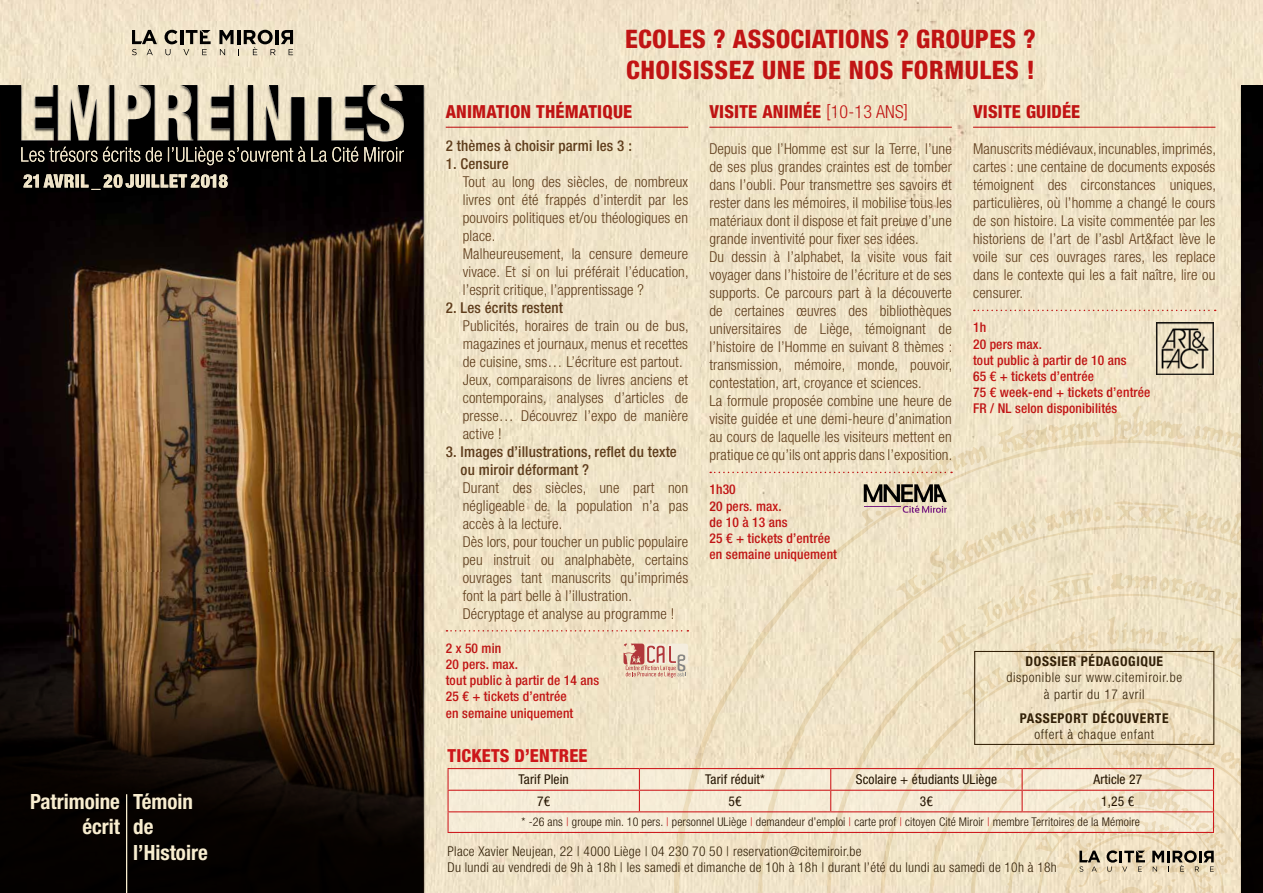
<style>
.page{position:relative;width:1263px;height:893px;background:#fff}
.page>*{position:absolute;margin:0;border:0;box-sizing:border-box;transform-origin:0 0}
.t1{font:800 condensed 25.5px/30.6px "Helvetica Neue LT Std";letter-spacing:.01em;color:#cd171a}
.t2{font:700 condensed 21px/25.2px "Helvetica Neue LT Std";color:#f8edcf;text-align:right}
.t3{font:800 condensed 18px "Helvetica Neue LT Std";letter-spacing:.01em;color:#cd171a}
.t4{font:300 condensed 15px/18px "Helvetica Neue LT Std";letter-spacing:.01em;color:#654423}
.t5{font:500 condensed 15px/18px "Helvetica Neue LT Std";letter-spacing:.01em;color:#654423}
.t6{font:500 condensed 13.5px/16.2px "Helvetica Neue LT Std";letter-spacing:.01em;color:#cd171a}
.t7{font:300 condensed 13.5px/16.2px "Helvetica Neue LT Std";letter-spacing:.02em;color:#322007}
.t8{font:condensed 13.5px "Helvetica Neue LT Std";letter-spacing:.01em;color:#231300}
.t9{font:300 condensed 13.5px/16.2px "Helvetica Neue LT Std";letter-spacing:.05em;color:#322007;text-align:center}
.t10{font:700 condensed 13.5px "Helvetica Neue LT Std";letter-spacing:.05em;color:#322007}
.t11{font:300 condensed 12px "Helvetica Neue LT Std";letter-spacing:.01em;color:#231300}
.s1{font-weight:300}
.s2{color:#cd171a}
</style>
<div class="page">
<img style="left:0;top:0;width:1263px;height:893px">
<div style="left:1240px;top:85px;width:23px;height:808px;background:#0b0305"></div>
<svg style="left:449px;top:769px;width:224px;height:63px;background:#f4e8d3"></svg>
<svg style="left:673px;top:405px;width:568px;height:488px;background:#f0e3c7"></svg>
<svg style="left:907px;top:574px;width:19px;height:21px"></svg>
<img style="left:0;top:85px;width:424px;height:487px">
<svg style="left:0;top:572px;width:424px;height:321px;background:#24160b"></svg>
<hr style="left:126px;top:794px;width:1px;height:99px;background:#f8edcf">
<svg style="left:21px;top:162px;width:383px;height:28px;background:#24221e"></svg>
<img style="left:21px;top:147px;width:383px;height:15px">
<svg style="left:132px;top:30px;width:25px;height:25px"></svg>
<svg style="left:219px;top:30px;width:74px;height:25px;background:#9d9483"></svg>
<svg style="left:165px;top:30px;width:46px;height:25px"></svg>
<hr style="left:446px;top:127px;width:242px;height:1px;background:#cd171a">
<svg style="left:446px;top:630px;width:242px;height:2px"></svg>
<hr style="left:709px;top:127px;width:243px;height:1px;background:#cd171a">
<hr style="left:973px;top:127px;width:242px;height:1px;background:#cd171a">
<svg style="left:974px;top:310px;width:242px;height:1px"></svg>
<svg style="left:710px;top:419px;width:531px;height:135px;background:#ebdec1"></svg>
<hr style="left:864px;top:506px;width:36px;height:1px;background:#7a2182">
<svg style="left:623px;top:644px;width:65px;height:34px;background:#dcb5a6"></svg>
<hr style="left:447px;top:768px;width:192px;height:1px;background:#cd171a">
<hr style="left:447px;top:769px;width:2px;height:21px;background:#cd171a">
<hr style="left:639px;top:768px;width:192px;height:1px;background:#cd171a">
<hr style="left:831px;top:768px;width:191px;height:1px;background:#cd171a">
<hr style="left:447px;top:790px;width:192px;height:1px;background:#cd171a">
<hr style="left:447px;top:791px;width:2px;height:20px;background:#cd171a">
<hr style="left:639px;top:790px;width:192px;height:1px;background:#cd171a">
<svg style="left:639px;top:769px;width:1px;height:42px"></svg>
<hr style="left:831px;top:790px;width:191px;height:1px;background:#cd171a">
<svg style="left:830px;top:769px;width:1px;height:42px"></svg>
<hr style="left:447px;top:811px;width:192px;height:1px;background:#cd171a">
<hr style="left:447px;top:812px;width:2px;height:20px;background:#cd171a">
<hr style="left:639px;top:811px;width:192px;height:1px;background:#cd171a">
<hr style="left:831px;top:811px;width:191px;height:1px;background:#cd171a">
<hr style="left:447px;top:832px;width:192px;height:1px;background:#cd171a">
<hr style="left:639px;top:832px;width:192px;height:1px;background:#cd171a">
<hr style="left:831px;top:832px;width:191px;height:1px;background:#cd171a">
<img style="left:1156px;top:322px;width:57px;height:52px">
<svg style="left:937px;top:572px;width:326px;height:321px;background:#dccdb2"></svg>
<h2 class="t2" style="left:30px;top:789px;width:92px">Patrimoine écrit</h2>
<h2 class="t2" style="left:133px;top:789px;width:76px;text-align:left">Témoin de l’Histoire</h2>
<h1 class="t1" style="left:625px;top:23px;width:412px">ECOLES ? ASSOCIATIONS ? GROUPES ?<br>CHOISISSEZ UNE DE NOS FORMULES !</h1>
<p class="t3" style="left:446px;top:101px;width:188px">ANIMATION THÉMATIQUE</p>
<p class="t5" style="left:446px;top:136px;width:188px">2 thèmes à choisir parmi les 3 :</p>
<p class="t5" style="left:446px;top:154px;width:64px">1. Censure</p>
<p class="t4" style="left:463px;top:172px;width:227px">Tout au long des siècles, de nombreux livres ont été frappés d’interdit par les pouvoirs politiques et/ou théologiques en place.<br>Malheureusement, la censure demeure vivace. Et si on lui préférait l’éducation, l’esprit critique, l’apprentissage ?</p>
<p class="t5" style="left:446px;top:298px;width:119px">2. Les écrits restent</p>
<p class="t4" style="left:463px;top:316px;width:227px">Publicités, horaires de train ou de bus, magazines et journaux, menus et recettes de cuisine, sms… L’écriture est partout.<br>Jeux, comparaisons de livres anciens et contemporains, analyses d’articles de presse… Découvrez l’expo de manière active !</p>
<p class="t5" style="left:461px;top:442px;width:218px;text-indent:-15px">3. Images d’illustrations, reflet du texte ou miroir déformant ?</p>
<p class="t4" style="left:463px;top:478px;width:227px">Durant des siècles, une part non négligeable de la population n’a pas accès à la lecture.<br>Dès lors, pour toucher un public populaire peu instruit ou analphabète, certains ouvrages tant manuscrits qu’imprimés font la part belle à l’illustration.<br>Décryptage et analyse au programme !</p>
<p class="t6" style="left:446px;top:640px;width:155px">2 x 50 min<br>20 pers. max.<br>tout public à partir de 14 ans<br>25 € + tickets d’entrée<br>en semaine uniquement</p>
<p class="t3" style="left:709px;top:101px;width:200px">VISITE ANIMÉE <span class="s1">[10-13 ANS]</span></p>
<p class="t4" style="left:709px;top:140px;width:244px">Depuis que l’Homme est sur la Terre, l’une de ses plus grandes craintes est de tomber dans l’oubli. Pour transmettre ses savoirs et rester dans les mémoires, il mobilise tous les matériaux dont il dispose et fait preuve d’une grande inventivité pour fixer ses idées.<br>Du dessin à l’alphabet, la visite vous fait voyager dans l’histoire de l’écriture et de ses supports. Ce parcours part à la découverte de certaines œuvres des bibliothèques universitaires de Liège, témoignant de l’histoire de l’Homme en suivant 8 thèmes : transmission, mémoire, monde, pouvoir, contestation, art, croyance et sciences.<br>La formule proposée combine une heure de visite guidée et une demi-heure d’animation au cours de laquelle les visiteurs mettent en pratique ce qu’ils ont appris dans l’exposition.</p>
<p class="t6" style="left:709px;top:481px;width:129px">1h30<br>20 pers. max.<br>de 10 à 13 ans<br>25 € + tickets d’entrée en semaine uniquement</p>
<p class="t3" style="left:973px;top:101px;width:109px">VISITE GUIDÉE</p>
<p class="t4" style="left:973px;top:140px;width:244px;text-align:justify">Manuscrits médiévaux, incunables, imprimés, cartes : une centaine de documents exposés témoignent des circonstances uniques, particulières, où l’homme a changé le cours de son histoire. La visite commentée par les historiens de l’art de l’asbl Art&amp;fact lève le voile sur ces ouvrages rares, les replace dans le contexte qui les a fait naître, lire ou censurer.</p>
<p class="t6" style="left:973px;top:319px;width:179px">1h<br>20 pers max.<br>tout public à partir de 10 ans<br>65 € + tickets d’entrée<br>75 € week-end + tickets d’entrée<br>FR / NL selon disponibilités</p>
<p class="t10" style="left:1025px;top:653px;width:139px">DOSSIER PÉDAGOGIQUE</p>
<p class="t9" style="left:1006px;top:669px;width:177px">disponible sur www.citemiroir.be à partir du 17 avril</p>
<p class="t10" style="left:1020px;top:710px;width:150px">PASSEPORT DÉCOUVERTE</p>
<p class="t9" style="left:1034px;top:726px;width:121px">offert à chaque enfant</p>
<p class="t3" style="left:447px;top:744px;width:141px">TICKETS D’ENTREE</p>
<p class="t8" style="left:519px;top:772px;width:52px">Tarif Plein</p>
<p class="t8" style="left:705px;top:772px;width:61px">Tarif réduit*</p>
<p class="t8" style="left:856px;top:772px;width:143px">Scolaire + étudiants ULiège</p>
<p class="t8" style="left:1093px;top:772px;width:50px">Article 27</p>
<p class="t8" style="left:537px;top:793px;width:15px">7€</p>
<p class="t8" style="left:728px;top:793px;width:15px">5€</p>
<p class="t8" style="left:920px;top:793px;width:15px">3€</p>
<p class="t8" style="left:1101px;top:793px;width:35px">1,25 €</p>
<p class="t11" style="left:522px;top:815px;width:620px">* -26 ans <span class="s2">|</span> groupe min. 10 pers. <span class="s2">|</span> personnel ULiège <span class="s2">|</span> demandeur d’emploi <span class="s2">|</span> carte prof <span class="s2">|</span> citoyen Cité Miroir <span class="s2">|</span> membre Territoires de la Mémoire</p>
<p class="t7" style="left:447px;top:842px;width:611px">Place Xavier Neujean, 22 | 4000 Liège | 04 230 70 50 | reservation@citemiroir.be<br>Du lundi au vendredi de 9h à 18h | les samedi et dimanche de 10h à 18h | durant l’été du lundi au samedi de 10h à 18h</p>
</div>
